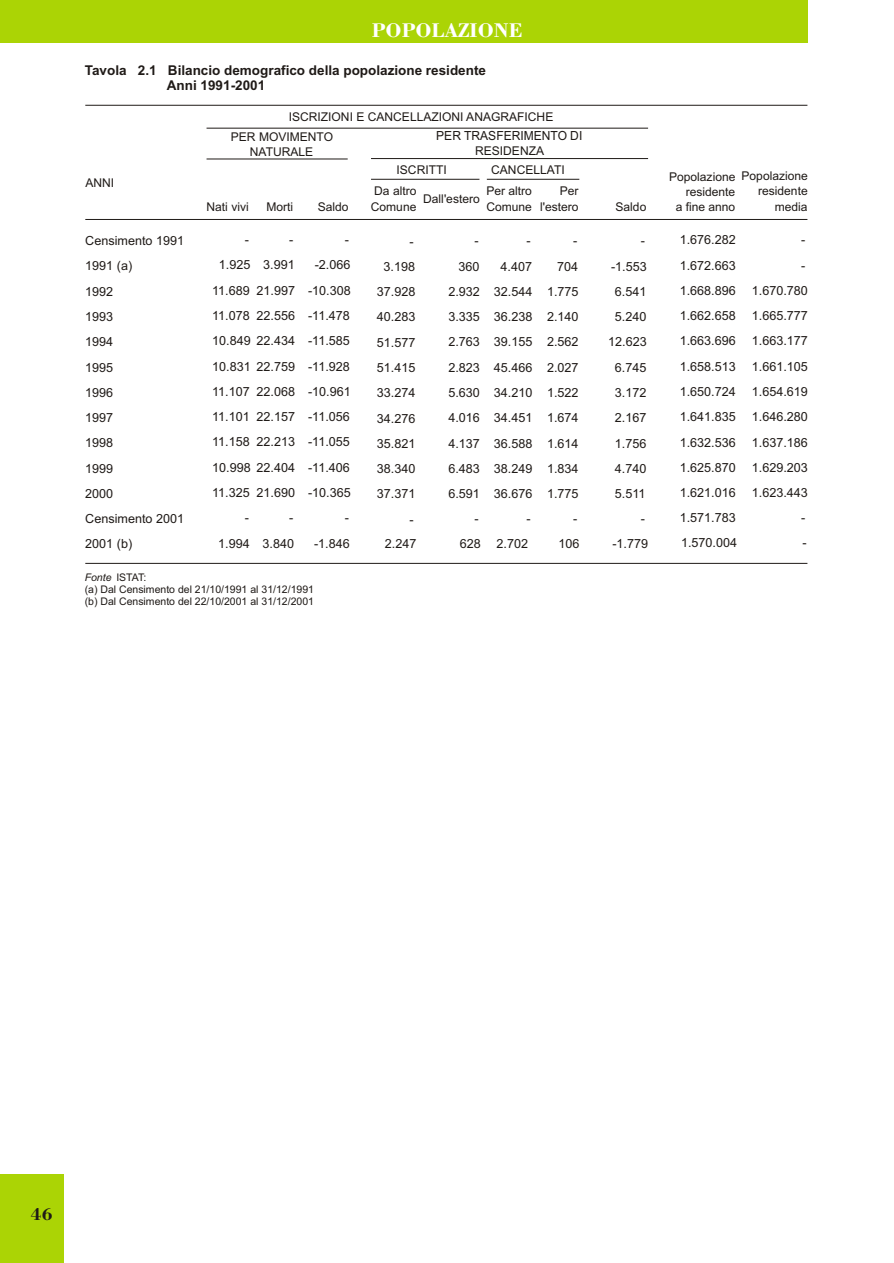
<style>
.page{position:relative;width:894px;height:1263px;background:#fff}
.page>*{position:absolute;margin:0;border:0;box-sizing:border-box;transform-origin:0 0}
.t1{font:21px "Bodoni Bd BT";color:#fff}
.t2{font:18px "Bodoni Bd BT";color:#1f1a17}
.t3{font:700 13.5px/15.1px "Arial";color:#1f1a17}
.t4{font:12.6px "Arial";color:#1f1a17}
.t5{font:12.6px "Arial";color:#1f1a17;scale:.96 1}
.t6{font:12px/15.3px "Arial";color:#1f1a17;text-align:right}
.t7{font:10.5px "Arial";color:#1f1a17}
.s1{font-style:italic}
</style>
<div class="page">
<hr style="left:85px;top:219px;width:722px;height:1px;background:#1f1a17">
<hr style="left:85px;top:563px;width:722px;height:1px;background:#1f1a17">
<hr style="left:85px;top:105px;width:722px;height:1px;background:#1f1a17">
<hr style="left:207px;top:128px;width:441px;height:1px;background:#1f1a17">
<hr style="left:207px;top:159px;width:141px;height:1px;background:#1f1a17">
<hr style="left:371px;top:158px;width:277px;height:1px;background:#1f1a17">
<hr style="left:371px;top:179px;width:108px;height:1px;background:#1f1a17">
<hr style="left:487px;top:179px;width:92px;height:1px;background:#1f1a17">
<div style="left:0;top:1174px;width:64px;height:89px;background:#abd405"></div>
<div style="left:0;top:0;width:807px;height:43px;background:#abd405"></div>
<h1 class="t1" style="left:372px;top:21px;width:152px">POPOLAZIONE</h1>
<p class="t3" style="left:167px;top:64px;width:321px;text-indent:-82px">Tavola 2.1 Bilancio demografico della popolazione residente<br>Anni 1991-2001</p>
<p class="t6" style="left:289px;top:110px;width:266px">ISCRIZIONI E CANCELLAZIONI ANAGRAFICHE</p>
<p class="t6" style="left:85px;top:177px;width:30px">ANNI</p>
<p class="t6" style="left:231px;top:130px;width:104px;text-align:center">PER MOVIMENTO<br>NATURALE</p>
<p class="t6" style="left:207px;top:200px;width:44px">Nati vivi</p>
<p class="t6" style="left:266px;top:200px;width:28px">Morti</p>
<p class="t6" style="left:318px;top:200px;width:32px">Saldo</p>
<p class="t5" style="left:436px;top:131px;width:154px">PER TRASFERIMENTO DI</p>
<p class="t6" style="left:475px;top:144px;width:71px">RESIDENZA</p>
<p class="t6" style="left:397px;top:163px;width:52px">ISCRITTI</p>
<p class="t6" style="left:491px;top:163px;width:75px">CANCELLATI</p>
<p class="t6" style="left:371px;top:184px;width:47px;text-align:left">Da altro<br>Comune</p>
<p class="t6" style="left:423px;top:192px;width:58px">Dall'estero</p>
<p class="t6" style="left:486px;top:184px;width:47px;text-align:left">Per altro<br>Comune</p>
<p class="t6" style="left:540px;top:184px;width:40px">Per l'estero</p>
<p class="t6" style="left:616px;top:201px;width:32px">Saldo</p>
<p class="t6" style="left:742px;top:169px;width:68px">Popolazione residente media</p>
<p class="t6" style="left:669px;top:170px;width:68px;line-height:15.8px">Popolazione residente</p>
<p class="t6" style="left:676px;top:200px;width:61px">a fine anno</p>
<p class="t4" style="left:85px;top:236px;width:100px">Censimento 1991</p>
<p class="t4" style="left:245px;top:235px;width:6px">-</p>
<p class="t4" style="left:289px;top:235px;width:6px">-</p>
<p class="t4" style="left:345px;top:235px;width:6px">-</p>
<p class="t4" style="left:409px;top:236px;width:6px">-</p>
<p class="t4" style="left:474px;top:236px;width:6px">-</p>
<p class="t4" style="left:527px;top:236px;width:6px">-</p>
<p class="t4" style="left:573px;top:236px;width:6px">-</p>
<p class="t4" style="left:641px;top:236px;width:6px">-</p>
<p class="t4" style="left:680px;top:235px;width:58px">1.676.282</p>
<p class="t4" style="left:801px;top:235px;width:6px">-</p>
<p class="t4" style="left:85px;top:261px;width:48px">1991 (a)</p>
<p class="t4" style="left:219px;top:260px;width:77px">1.925 3.991</p>
<p class="t4" style="left:315px;top:260px;width:37px">-2.066</p>
<p class="t4" style="left:383px;top:262px;width:33px">3.198</p>
<p class="t4" style="left:458px;top:261px;width:23px">360</p>
<p class="t4" style="left:501px;top:261px;width:33px">4.407</p>
<p class="t4" style="left:557px;top:261px;width:23px">704</p>
<p class="t4" style="left:611px;top:261px;width:37px">-1.553</p>
<p class="t4" style="left:680px;top:260px;width:58px">1.672.663</p>
<p class="t4" style="left:801px;top:260px;width:6px">-</p>
<p class="t4" style="left:85px;top:287px;width:30px">1992</p>
<p class="t4" style="left:212px;top:286px;width:140px">11.689 21.997 -10.308</p>
<p class="t4" style="left:377px;top:287px;width:40px">37.928</p>
<p class="t4" style="left:448px;top:287px;width:132px">2.932 32.544 1.775</p>
<p class="t4" style="left:615px;top:287px;width:33px">6.541</p>
<p class="t4" style="left:680px;top:286px;width:58px">1.668.896</p>
<p class="t4" style="left:752px;top:286px;width:58px">1.670.780</p>
<p class="t4" style="left:85px;top:312px;width:30px">1993</p>
<p class="t4" style="left:212px;top:311px;width:139px">11.078 22.556 -11.478</p>
<p class="t4" style="left:377px;top:312px;width:40px">40.283</p>
<p class="t4" style="left:448px;top:312px;width:132px">3.335 36.238 2.140</p>
<p class="t4" style="left:615px;top:312px;width:33px">5.240</p>
<p class="t4" style="left:680px;top:311px;width:58px">1.662.658</p>
<p class="t4" style="left:752px;top:311px;width:58px">1.665.777</p>
<p class="t4" style="left:85px;top:337px;width:30px">1994</p>
<p class="t4" style="left:212px;top:336px;width:139px">10.849 22.434 -11.585</p>
<p class="t4" style="left:377px;top:338px;width:40px">51.577</p>
<p class="t4" style="left:448px;top:337px;width:132px">2.763 39.155 2.562</p>
<p class="t4" style="left:608px;top:337px;width:40px">12.623</p>
<p class="t4" style="left:680px;top:336px;width:58px">1.663.696</p>
<p class="t4" style="left:752px;top:336px;width:58px">1.663.177</p>
<p class="t4" style="left:85px;top:362px;width:30px">1995</p>
<p class="t4" style="left:212px;top:361px;width:139px">10.831 22.759 -11.928</p>
<p class="t4" style="left:377px;top:363px;width:40px">51.415</p>
<p class="t4" style="left:448px;top:363px;width:132px">2.823 45.466 2.027</p>
<p class="t4" style="left:615px;top:363px;width:33px">6.745</p>
<p class="t4" style="left:680px;top:362px;width:58px">1.658.513</p>
<p class="t4" style="left:752px;top:362px;width:58px">1.661.105</p>
<p class="t4" style="left:85px;top:388px;width:30px">1996</p>
<p class="t4" style="left:212px;top:387px;width:140px">11.107 22.068 -10.961</p>
<p class="t4" style="left:377px;top:388px;width:40px">33.274</p>
<p class="t4" style="left:448px;top:388px;width:132px">5.630 34.210 1.522</p>
<p class="t4" style="left:615px;top:388px;width:33px">3.172</p>
<p class="t4" style="left:680px;top:387px;width:58px">1.650.724</p>
<p class="t4" style="left:752px;top:387px;width:58px">1.654.619</p>
<p class="t4" style="left:85px;top:413px;width:30px">1997</p>
<p class="t4" style="left:212px;top:412px;width:139px">11.101 22.157 -11.056</p>
<p class="t4" style="left:377px;top:413px;width:40px">34.276</p>
<p class="t4" style="left:448px;top:413px;width:132px">4.016 34.451 1.674</p>
<p class="t4" style="left:615px;top:413px;width:33px">2.167</p>
<p class="t4" style="left:680px;top:412px;width:58px">1.641.835</p>
<p class="t4" style="left:752px;top:412px;width:58px">1.646.280</p>
<p class="t4" style="left:85px;top:438px;width:30px">1998</p>
<p class="t4" style="left:212px;top:437px;width:139px">11.158 22.213 -11.055</p>
<p class="t4" style="left:377px;top:439px;width:40px">35.821</p>
<p class="t4" style="left:448px;top:438px;width:132px">4.137 36.588 1.614</p>
<p class="t4" style="left:615px;top:438px;width:33px">1.756</p>
<p class="t4" style="left:680px;top:437px;width:58px">1.632.536</p>
<p class="t4" style="left:752px;top:437px;width:58px">1.637.186</p>
<p class="t4" style="left:85px;top:463px;width:30px">1999</p>
<p class="t4" style="left:212px;top:462px;width:139px">10.998 22.404 -11.406</p>
<p class="t4" style="left:377px;top:464px;width:40px">38.340</p>
<p class="t4" style="left:448px;top:464px;width:132px">6.483 38.249 1.834</p>
<p class="t4" style="left:615px;top:464px;width:33px">4.740</p>
<p class="t4" style="left:680px;top:463px;width:58px">1.625.870</p>
<p class="t4" style="left:752px;top:463px;width:58px">1.629.203</p>
<p class="t4" style="left:85px;top:489px;width:30px">2000</p>
<p class="t4" style="left:212px;top:488px;width:140px">11.325 21.690 -10.365</p>
<p class="t4" style="left:377px;top:489px;width:40px">37.371</p>
<p class="t4" style="left:448px;top:489px;width:132px">6.591 36.676 1.775</p>
<p class="t4" style="left:615px;top:489px;width:32px">5.511</p>
<p class="t4" style="left:680px;top:488px;width:58px">1.621.016</p>
<p class="t4" style="left:752px;top:488px;width:58px">1.623.443</p>
<p class="t4" style="left:85px;top:514px;width:100px">Censimento 2001</p>
<p class="t4" style="left:245px;top:513px;width:6px">-</p>
<p class="t4" style="left:289px;top:513px;width:6px">-</p>
<p class="t4" style="left:345px;top:513px;width:6px">-</p>
<p class="t4" style="left:409px;top:514px;width:6px">-</p>
<p class="t4" style="left:474px;top:514px;width:6px">-</p>
<p class="t4" style="left:527px;top:514px;width:6px">-</p>
<p class="t4" style="left:573px;top:514px;width:6px">-</p>
<p class="t4" style="left:641px;top:514px;width:6px">-</p>
<p class="t4" style="left:680px;top:513px;width:58px">1.571.783</p>
<p class="t4" style="left:801px;top:513px;width:6px">-</p>
<p class="t4" style="left:85px;top:539px;width:48px">2001 (b)</p>
<p class="t4" style="left:218px;top:539px;width:77px">1.994 3.840</p>
<p class="t4" style="left:314px;top:539px;width:37px">-1.846</p>
<p class="t4" style="left:385px;top:539px;width:33px">2.247</p>
<p class="t4" style="left:460px;top:539px;width:23px">628</p>
<p class="t4" style="left:497px;top:539px;width:33px">2.702</p>
<p class="t4" style="left:558px;top:539px;width:23px">106</p>
<p class="t4" style="left:612px;top:539px;width:37px">-1.779</p>
<p class="t4" style="left:681px;top:538px;width:58px">1.570.004</p>
<p class="t4" style="left:803px;top:538px;width:6px">-</p>
<p class="t7" style="left:85px;top:573px;width:63px"><span class="s1">Fonte</span> ISTAT:</p>
<p class="t7" style="left:85px;top:597px;width:231px">(b) Dal Censimento del 22/10/2001 al 31/12/2001</p>
<p class="t7" style="left:85px;top:585px;width:231px">(a) Dal Censimento del 21/10/1991 al 31/12/1991</p>
<h2 class="t2" style="left:31px;top:1206px;width:23px">46</h2>
</div>
